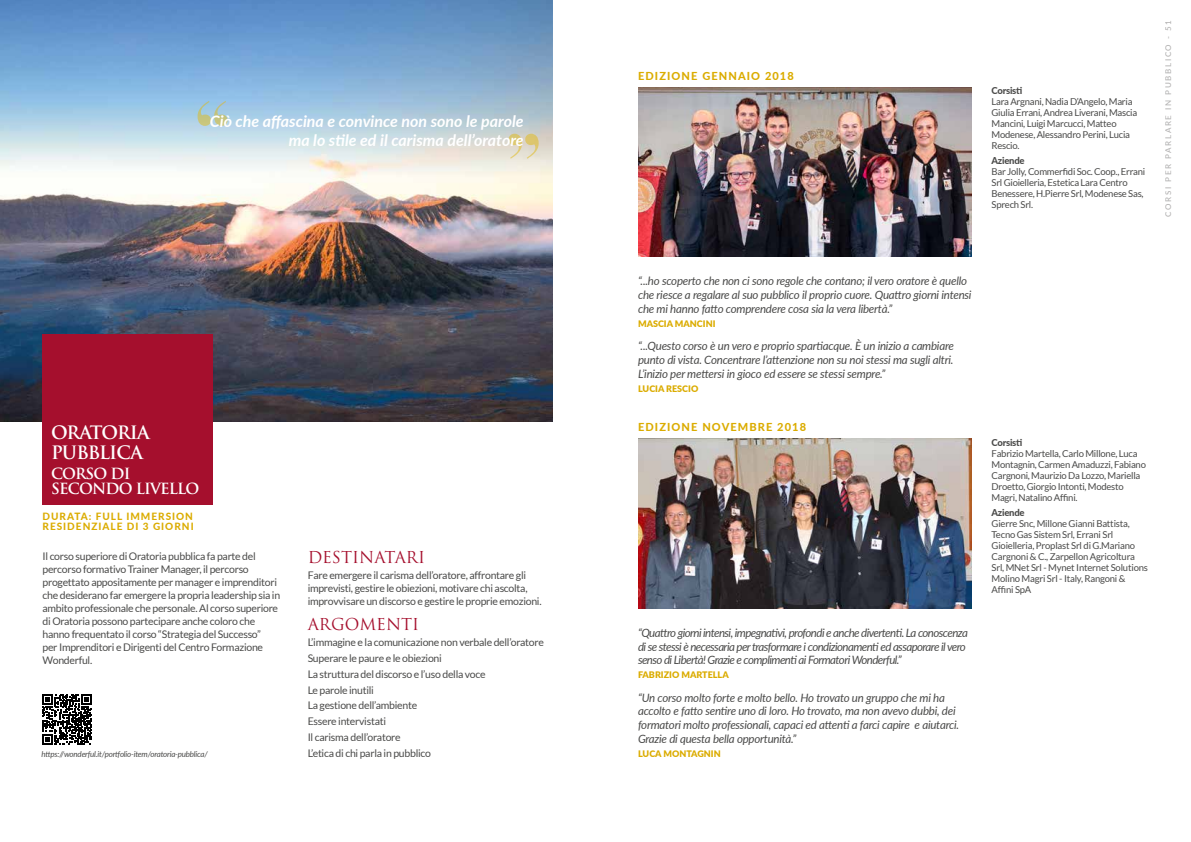
<style>
.page{position:relative;width:1191px;height:842px;background:#fff}
.page>*{position:absolute;margin:0;border:0;box-sizing:border-box;transform-origin:0 0}
.t1{font:700 18px/20px "Trajan Pro";letter-spacing:-.055em;color:#fff}
.t2{font:italic 700 16px/19.2px "Lato";color:#fff;text-align:right}
.t3{font:16px "Trajan Pro";color:#a50f2d}
.t4{font:700 15px/15px "Trajan Pro";letter-spacing:-.05em;color:#fff}
.t5{font:italic 11.5px/13.8px "Lato";letter-spacing:-.02em;color:#4a4a49}
.t6{font:italic 11.5px/13.8px "Lato";letter-spacing:-.05em;color:#4a4a49}
.t7{font:800 11px "Lato";letter-spacing:.1em;color:#dbac00}
.t8{font:10.5px/13px "Lato";letter-spacing:-.025em;color:#4a4a49}
.t9{font:800 10px/10px "Lato";letter-spacing:.1em;color:#dbac00}
.t10{font:9.5px/11px "Lato";letter-spacing:-.025em;color:#4a4a49}
.t11{font:800 9.5px "Lato";letter-spacing:-.025em;color:#4a4a49}
.t12{font:900 9px "Lato";color:#dbac00}
.t13{font:italic 8px "Lato";letter-spacing:-.025em;color:#4a4a49}
.t14{font:500 8px "Lato";letter-spacing:.2em;color:#b3b2b2}
</style>
<div class="page">
<img style="left:638px;top:87px;width:333px;height:170px">
<img style="left:638px;top:439px;width:333px;height:170px">
<img style="left:0;top:0;width:553px;height:421px">
<svg style="left:42px;top:694px;width:50px;height:50px"></svg>
<svg style="left:508px;top:134px;width:30px;height:25px"></svg>
<svg style="left:197px;top:101px;width:30px;height:25px"></svg>
<div style="left:43px;top:335px;width:170px;height:170px;background:#a50f2d"></div>
<h2 class="t2" style="left:210px;top:111px;width:315px">Ciò che affascina e convince non sono le parole ma lo stile ed il carisma dell’oratore</h2>
<h1 class="t1" style="left:51px;top:422px;width:100px">ORATORIA<br>PUBBLICA</h1>
<h3 class="t4" style="left:51px;top:466px;width:150px">CORSO DI<br>SECONDO LIVELLO</h3>
<p class="t9" style="left:43px;top:511px;width:153px">DURATA: FULL IMMERSION<br>RESIDENZIALE DI 3 GIORNI</p>
<p class="t8" style="left:43px;top:549px;width:239px">Il corso superiore di Oratoria pubblica fa parte del percorso formativo Trainer Manager, il percorso progettato appositamente per manager e imprenditori che desiderano far emergere la propria leadership sia in ambito professionale che personale. Al corso superiore di Oratoria possono partecipare anche coloro che hanno frequentato il corso “Strategia del Successo”<br>per Imprenditori e Dirigenti del Centro Formazione Wonderful.</p>
<p class="t13" style="left:42px;top:748px;width:168px">https://wonderful.it/portfolio-item/oratoria-pubblica/</p>
<h2 class="t3" style="left:308px;top:547px;width:119px">DESTINATARI</h2>
<p class="t8" style="left:308px;top:569px;width:235px">Fare emergere il carisma dell’oratore, affrontare gli imprevisti, gestire le obiezioni, motivare chi ascolta, improvvisare un discorso e gestire le proprie emozioni.</p>
<h2 class="t3" style="left:308px;top:614px;width:113px">ARGOMENTI</h2>
<p class="t8" style="left:308px;top:634px;width:238px;line-height:15.8px">L’immagine e la comunicazione non verbale dell’oratore<br>Superare le paure e le obiezioni<br>La struttura del discorso e l’uso della voce<br>Le parole inutili<br>La gestione dell’ambiente<br>Essere intervistati<br>Il carisma dell’oratore<br>L’etica di chi parla in pubblico</p>
<p class="t7" style="left:638px;top:68px;width:157px">EDIZIONE GENNAIO 2018</p>
<p class="t11" style="left:991px;top:84px;width:32px">Corsisti</p>
<p class="t10" style="left:991px;top:96px;width:147px">Lara Argnani, Nadia D’Angelo, Maria<br>Giulia Errani, Andrea Liverani, Mascia<br>Mancini, Luigi Marcucci, Matteo<br>Modenese, Alessandro Perini, Lucia<br>Rescio.</p>
<p class="t11" style="left:991px;top:154px;width:35px">Aziende</p>
<p class="t10" style="left:991px;top:166px;width:155px">Bar Jolly, Commerfidi Soc. Coop., Errani Srl Gioielleria, Estetica Lara Centro Benessere, H.Pierre Srl, Modenese Sas, Sprech Srl.</p>
<p class="t14" style="left:1162px;top:217px;width:198px;rotate:-90deg">CORSI PER PARLARE IN PUBBLICO - 51</p>
<p class="t5" style="left:638px;top:274px;width:335px">“...ho scoperto che non ci sono regole che contano; il vero oratore è quello che riesce a regalare al suo pubblico il proprio cuore. Quattro giorni intensi che mi hanno fatto comprendere cosa sia la vera libertà.”</p>
<p class="t12" style="left:638px;top:317px;width:79px">MASCIA MANCINI</p>
<p class="t5" style="left:638px;top:339px;width:317px;text-align:justify">“...Questo corso è un vero e proprio spartiacque. È un inizio a cambiare punto di vista. Concentrare l’attenzione non su noi stessi ma sugli altri.<br>L’inizio per mettersi in gioco ed essere se stessi sempre.”</p>
<p class="t12" style="left:638px;top:382px;width:62px">LUCIA RESCIO</p>
<p class="t7" style="left:638px;top:419px;width:169px">EDIZIONE NOVEMBRE 2018</p>
<p class="t6" style="left:638px;top:625px;width:331px">“Quattro giorni intensi, impegnativi, profondi e anche divertenti. La conoscenza di se stessi è necessaria per trasformare i condizionamenti ed assaporare il vero senso di Libertà! Grazie e complimenti ai Formatori Wonderful.”</p>
<p class="t12" style="left:638px;top:668px;width:92px">FABRIZIO MARTELLA</p>
<p class="t5" style="left:638px;top:690px;width:323px">“Un corso molto forte e molto bello. Ho trovato un gruppo che mi ha accolto e fatto sentire uno di loro. Ho trovato, ma non avevo dubbi, dei formatori molto professionali, capaci ed attenti a farci capire e aiutarci.<br>Grazie di questa bella opportunità.”</p>
<p class="t12" style="left:638px;top:747px;width:84px">LUCA MONTAGNIN</p>
<p class="t11" style="left:991px;top:436px;width:32px">Corsisti</p>
<p class="t10" style="left:991px;top:448px;width:156px">Fabrizio Martella, Carlo Millone, Luca Montagnin, Carmen Amaduzzi, Fabiano Cargnoni, Maurizio Da Lozzo, Mariella Droetto, Giorgio Intonti, Modesto Magri, Natalino Affini.</p>
<p class="t11" style="left:991px;top:506px;width:35px">Aziende</p>
<p class="t10" style="left:991px;top:518px;width:158px">Gierre Snc, Millone Gianni Battista, Tecno Gas Sistem Srl, Errani Srl Gioielleria, Proplast Srl di G.Mariano Cargnoni &amp; C., Zarpellon Agricoltura Srl, MNet Srl - Mynet Internet Solutions Molino Magri Srl - Italy, Rangoni &amp; Affini SpA</p>
</div>
